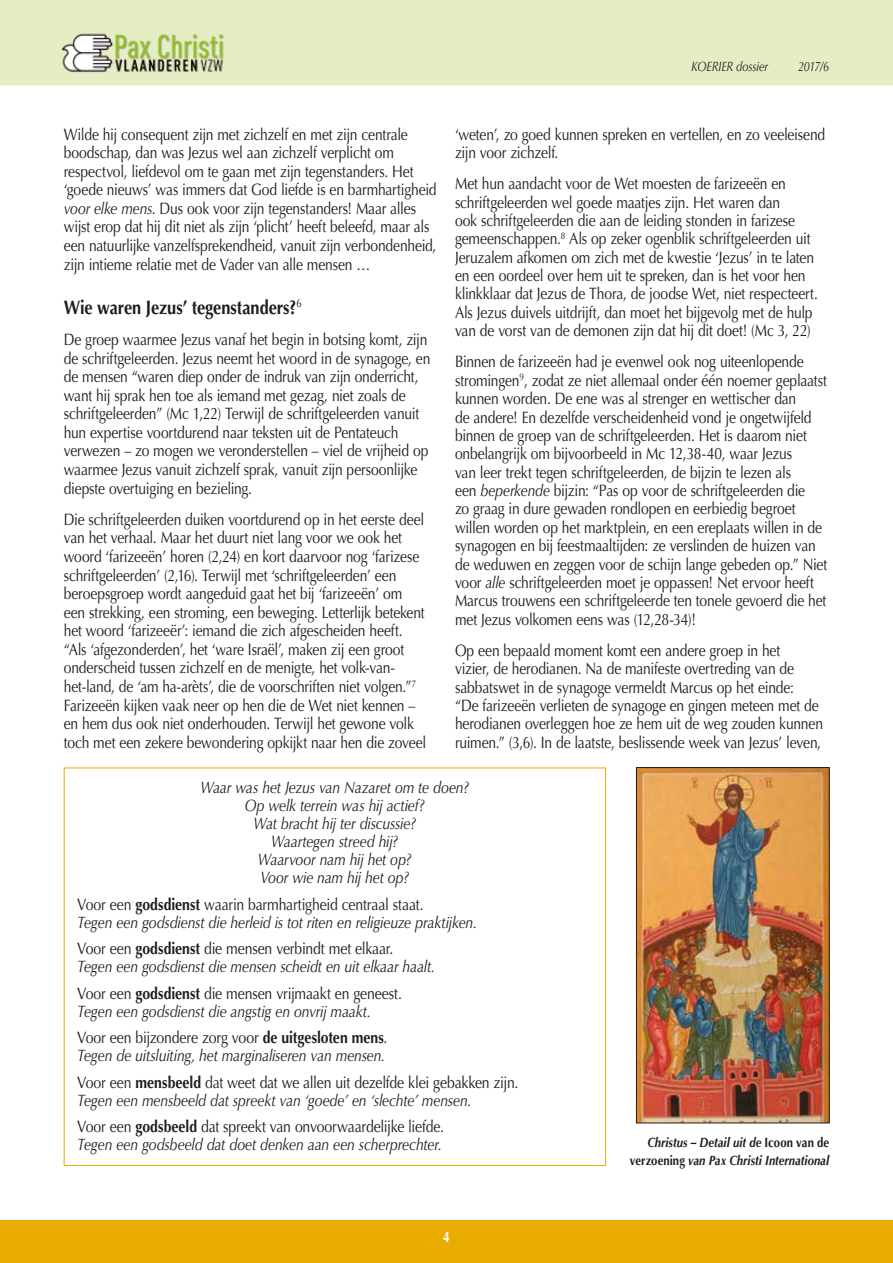
<style>
.page{position:relative;width:893px;height:1263px;background:#fff}
.page>*{position:absolute;margin:0;border:0;box-sizing:border-box;transform-origin:0 0}
.t1{font:700 19.5px "Optima LT Std";letter-spacing:-.005em;color:#1d1d1b;scale:.84 1}
.t2{font:16.5px/18.5px "Optima LT Std";letter-spacing:-.01em;color:#1d1d1b;scale:.84 1}
.t3{font:italic 16.5px/18px "Optima LT Std";letter-spacing:-.01em;color:#1d1d1b;scale:.85 1}
.t4{font:700 15px "Optima LT Std";color:#fff;scale:.8 1}
.t5{font:italic 700 13.5px/18px "Optima LT Std";color:#1d1d1b;text-align:right;scale:.84 1}
.t6{font:italic 13.5px "Optima LT Std";letter-spacing:-.015em;color:#1d1d1b;scale:.8 1}
.s1{font-style:italic}
.s2{font-style:normal}
.s3{font-weight:700;font-style:normal}
</style>
<div class="page">
<div style="left:0;top:0;width:893px;height:85px;background:#e4edc4"></div>
<div style="left:0;top:1220px;width:893px;height:43px;background:#e8ac00"></div>
<img style="left:638px;top:769px;width:190px;height:352px">
<div style="left:636px;top:767px;width:194px;height:356px;border:1px solid #1d1d1b"></div>
<p class="t6" style="left:691px;top:58px;width:98px">KOERIER dossier</p>
<p class="t6" style="left:798px;top:58px;width:40px">2017/6</p>
<p class="t2" style="left:64px;top:125px;width:445px">Wilde hij consequent zijn met zichzelf en met zijn centrale boodschap, dan was Jezus wel aan zichzelf verplicht om respectvol, liefdevol om te gaan met zijn tegenstanders. Het ‘goede nieuws’ was immers dat God liefde is en barmhartigheid <span class="s1">voor elke mens</span>. Dus ook voor zijn tegenstanders! Maar alles wijst erop dat hij dit niet als zijn ‘plicht’ heeft beleefd, maar als een natuurlijke vanzelfsprekendheid, vanuit zijn verbondenheid, zijn intieme relatie met de Vader van alle mensen …</p>
<p class="t1" style="left:64px;top:296px;width:285px">Wie waren Jezus’ tegenstanders?<sup>6</sup></p>
<p class="t2" style="left:64px;top:330px;width:438px">De groep waarmee Jezus vanaf het begin in botsing komt, zijn de schriftgeleerden. Jezus neemt het woord in de synagoge, en de mensen “waren diep onder de indruk van zijn onderricht, want hij sprak hen toe als iemand met gezag, niet zoals de schriftgeleerden” (Mc 1,22) Terwijl de schriftgeleerden vanuit hun expertise voortdurend naar teksten uit de Pentateuch verwezen – zo mogen we veronderstellen – viel de vrijheid op waarmee Jezus vanuit zichzelf sprak, vanuit zijn persoonlijke diepste overtuiging en bezieling.</p>
<p class="t2" style="left:64px;top:510px;width:433px">Die schriftgeleerden duiken voortdurend op in het eerste deel van het verhaal. Maar het duurt niet lang voor we ook het woord ‘farizeeën’ horen (2,24) en kort daarvoor nog ‘farizese schriftgeleerden’ (2,16). Terwijl met ‘schriftgeleerden’ een beroepsgroep wordt aangeduid gaat het bij ‘farizeeën’ om een strekking, een stroming, een beweging. Letterlijk betekent het woord ‘farizeeër’: iemand die zich afgescheiden heeft. “Als ‘afgezonderden’, het ‘ware Israël’, maken zij een groot onderscheid tussen zichzelf en de menigte, het volk-van&shy;het-land, de ‘am ha-arèts’, die de voorschriften niet volgen.”<sup>7<br></sup>Farizeeën kijken vaak neer op hen die de Wet niet kennen – en hem dus ook niet onderhouden. Terwijl het gewone volk toch met een zekere bewondering opkijkt naar hen die zoveel</p>
<p class="t2" style="left:455px;top:125px;width:442px">‘weten’, zo goed kunnen spreken en vertellen, en zo veeleisend zijn voor zichzelf.</p>
<p class="t2" style="left:455px;top:175px;width:433px">Met hun aandacht voor de Wet moesten de farizeeën en schriftgeleerden wel goede maatjes zijn. Het waren dan<br>ook schriftgeleerden die aan de leiding stonden in farizese gemeenschappen.<sup>8</sup> Als op zeker ogenblik schriftgeleerden uit Jeruzalem afkomen om zich met de kwestie ‘Jezus’ in te laten en een oordeel over hem uit te spreken, dan is het voor hen klinkklaar dat Jezus de Thora, de joodse Wet, niet respecteert.<br>Als Jezus duivels uitdrijft, dan moet het bijgevolg met de hulp van de vorst van de demonen zijn dat hij dit doet! (Mc 3, 22)</p>
<p class="t2" style="left:455px;top:353px;width:445px">Binnen de farizeeën had je evenwel ook nog uiteenlopende stromingen<sup>9</sup>, zodat ze niet allemaal onder één noemer geplaatst kunnen worden. De ene was al strenger en wettischer dan<br>de andere! En dezelfde verscheidenheid vond je ongetwijfeld binnen de groep van de schriftgeleerden. Het is daarom niet onbelangrijk om bijvoorbeeld in Mc 12,38-40, waar Jezus<br>van leer trekt tegen schriftgeleerden, de bijzin te lezen als<br>een <span class="s1">beperkende</span> bijzin: “Pas op voor de schriftgeleerden die<br>zo graag in dure gewaden rondlopen en eerbiedig begroet willen worden op het marktplein, en een ereplaats willen in de synagogen en bij feestmaaltijden: ze verslinden de huizen van de weduwen en zeggen voor de schijn lange gebeden op.” Niet voor <span class="s1">alle</span> schriftgeleerden moet je oppassen! Net ervoor heeft Marcus trouwens een schriftgeleerde ten tonele gevoerd die het met Jezus volkomen eens was (12,28-34)!</p>
<p class="t2" style="left:455px;top:641px;width:440px">Op een bepaald moment komt een andere groep in het<br>vizier, de herodianen. Na de manifeste overtreding van de sabbatswet in de synagoge vermeldt Marcus op het einde:<br>“De farizeeën verlieten de synagoge en gingen meteen met de herodianen overleggen hoe ze hem uit de weg zouden kunnen ruimen.” (3,6). In de laatste, beslissende week van Jezus’ leven,</p>
<p class="t3" style="left:200px;top:779px;width:318px;text-align:center">Waar was het Jezus van Nazaret om te doen?<br>Op welk terrein was hij actief?<br>Wat bracht hij ter discussie?<br>Waartegen streed hij?<br>Waarvoor nam hij het op?<br>Voor wie nam hij het op?</p>
<p class="t3" style="left:77px;top:895px;width:472px"><span class="s2">Voor een</span> <span class="s3">godsdienst</span> <span class="s2">waarin barmhartigheid centraal staat.<br></span>Tegen een godsdienst die herleid is tot riten en religieuze praktijken.</p>
<p class="t3" style="left:77px;top:940px;width:422px"><span class="s2">Voor een</span> <span class="s3">godsdienst</span> <span class="s2">die mensen verbindt met elkaar.<br></span>Tegen een godsdienst die mensen scheidt en uit elkaar haalt.</p>
<p class="t3" style="left:77px;top:984px;width:384px"><span class="s2">Voor een</span> <span class="s3">godsdienst</span> <span class="s2">die mensen vrijmaakt en geneest.<br></span>Tegen een godsdienst die angstig en onvrij maakt.</p>
<p class="t3" style="left:77px;top:1029px;width:366px"><span class="s2">Voor een bijzondere zorg voor</span> <span class="s3">de uitgesloten mens</span><span class="s2">.<br></span>Tegen de uitsluiting, het marginaliseren van mensen.</p>
<p class="t3" style="left:77px;top:1073px;width:520px"><span class="s2">Voor een</span> <span class="s3">mensbeeld</span> <span class="s2">dat weet dat we allen uit dezelfde klei gebakken zijn.<br></span>Tegen een mensbeeld dat spreekt van ‘goede’ en ‘slechte’ mensen.</p>
<p class="t3" style="left:77px;top:1118px;width:433px"><span class="s2">Voor een</span> <span class="s3">godsbeeld</span> <span class="s2">dat spreekt van onvoorwaardelijke liefde.<br></span>Tegen een godsbeeld dat doet denken aan een scherprechter.</p>
<p class="t5" style="left:630px;top:1134px;width:239px">Christus – Detail uit de <span class="s2">Icoon van de verzoening</span> van Pax Christi International</p>
<p class="t4" style="left:443px;top:1228px;width:10px">4</p>
</div>
